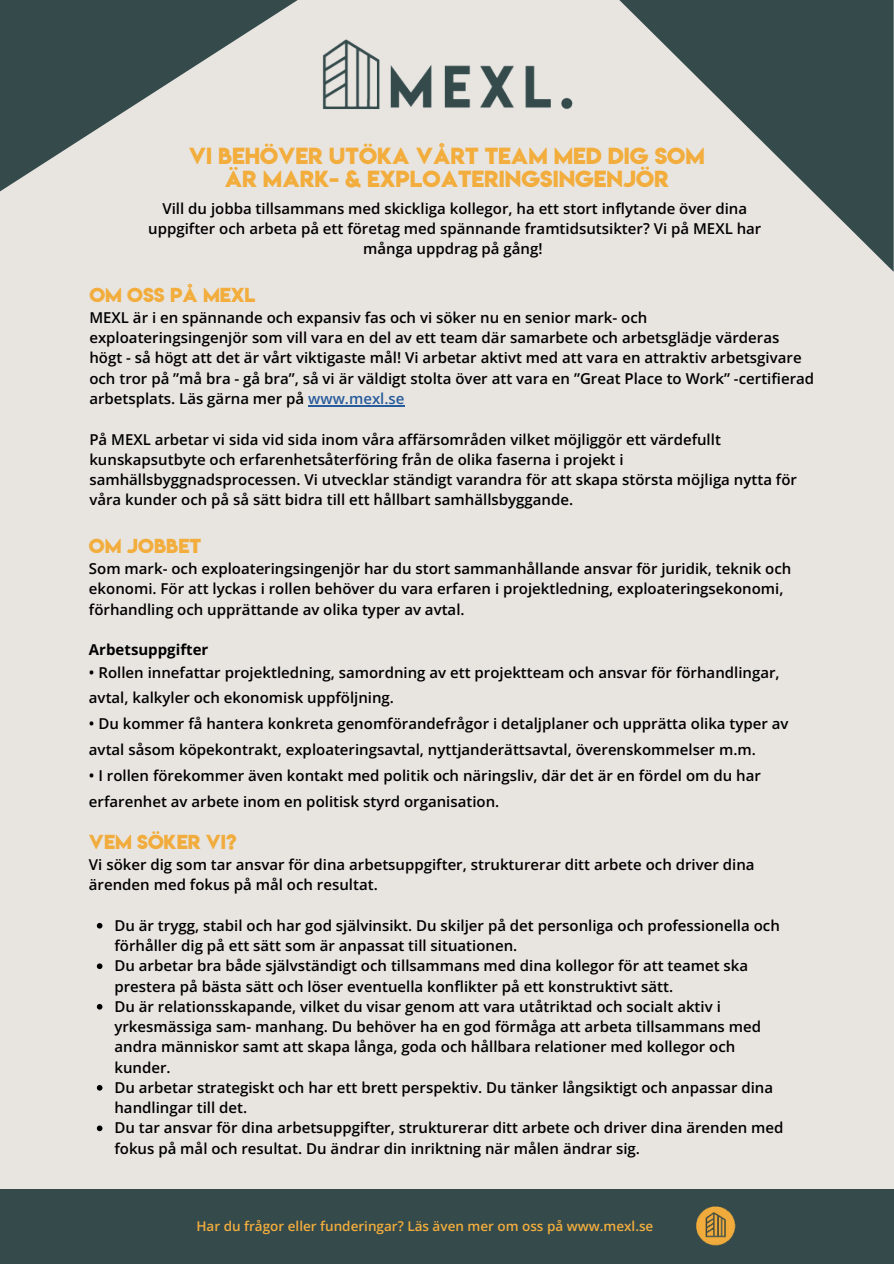
<style>
.page{position:relative;width:894px;height:1264px;background:#fff}
.page>*{position:absolute;margin:0;border:0;box-sizing:border-box;transform-origin:0 0}
.t1{font:20.7px/22.5px "Lemon Milkbold";color:#f2ad3d;text-align:center}
.t2{font:18px "Lemon Milkbold";color:#f2ad3d}
.t3{font:18px "Lemon Milkbold";color:#f1ac3d}
.t4{font:600 15px/20.2px "Open Sans";color:#000}
.t5{font:700 15px "Open Sans";color:#000}
.t6{font:600 13.5px "Open Sans";color:#f2ad3d}
.s1{color:#275b9b}
</style>
<div class="page">
<div style="left:0;top:0;width:893px;height:1263px;background:#e8e5e1"></div>
<svg style="left:0;top:0;width:297px;height:191px"></svg>
<div style="left:0;top:1188px;width:893px;height:75px;background:#344a4b"></div>
<svg style="left:619px;top:0;width:274px;height:271px"></svg>
<img style="left:696px;top:1206px;width:40px;height:40px">
<img style="left:322px;top:39px;width:251px;height:70px">
<svg style="left:97px;top:922px;width:5px;height:6px"></svg>
<svg style="left:97px;top:963px;width:5px;height:6px"></svg>
<svg style="left:97px;top:1004px;width:5px;height:5px"></svg>
<svg style="left:97px;top:1085px;width:5px;height:5px"></svg>
<svg style="left:97px;top:1125px;width:5px;height:6px"></svg>
<hr style="left:308px;top:405px;width:96px;height:1px;background:#275b9b">
<p class="t1" style="left:189px;top:145px;width:517px">VI BEHÖVER UTÖKA VÅRT TEAM MED DIG SOM<br>ÄR MARK- &amp; EXPLOATERINGSINGENJÖR</p>
<h1 class="t4" style="left:148px;top:198px;width:614px;text-align:center">Vill du jobba tillsammans med skickliga kollegor, ha ett stort inflytande över dina uppgifter och arbeta på ett företag med spännande framtidsutsikter? Vi på MEXL har många uppdrag på gång!</h1>
<p class="t2" style="left:89px;top:282px;width:168px">OM OSS PÅ MEXL</p>
<p class="t4" style="left:89px;top:307px;width:726px">MEXL är i en spännande och expansiv fas och vi söker nu en senior mark- och<br>exploateringsingenjör som vill vara en del av ett team där samarbete och arbetsglädje värderas högt - så högt att det är vårt viktigaste mål! Vi arbetar aktivt med att vara en attraktiv arbetsgivare och tror på ”må bra - gå bra”, så vi är väldigt stolta över att vara en ”Great Place to Work” -certifierad arbetsplats. Läs gärna mer på <span class="s1">www.mexl.se</span></p>
<p class="t4" style="left:89px;top:428px;width:709px">På MEXL arbetar vi sida vid sida inom våra affärsområden vilket möjliggör ett värdefullt kunskapsutbyte och erfarenhetsåterföring från de olika faserna i projekt i samhällsbyggnadsprocessen. Vi utvecklar ständigt varandra för att skapa största möjliga nytta för våra kunder och på så sätt bidra till ett hållbart samhällsbyggande.</p>
<p class="t2" style="left:89px;top:533px;width:114px">OM JOBBET</p>
<p class="t4" style="left:89px;top:558px;width:703px">Som mark- och exploateringsingenjör har du stort sammanhå llande ansvar för juridik, teknik och ekonomi. För att lyckas i rollen behöver du vara erfaren i projektledning, exploateringsekonomi, förhandling och upprättande av olika typer av avtal.</p>
<p class="t5" style="left:89px;top:639px;width:121px">Arbetsuppgifter</p>
<p class="t4" style="left:89px;top:659px;width:692px;line-height:25.8px">• Rollen innefattar projektledning, samordning av ett projektteam och ansvar för förhandlingar, avtal, kalkyler och ekonomisk uppföljning.</p>
<p class="t4" style="left:89px;top:710px;width:701px;line-height:25.8px">• Du kommer få hantera konkreta genomförandefrågor i detaljplaner och upprätta olika typer av avtal såsom kö pekontrakt, exploateringsavtal, nyttjanderättsavtal, överenskommelser m.m.</p>
<p class="t4" style="left:89px;top:762px;width:673px;line-height:25.8px">• I rollen förekommer även kontakt med politik och näringsliv, där det är en fördel om du har erfarenhet av arbete inom en politisk styrd organisation.</p>
<h2 class="t3" style="left:89px;top:828px;width:149px">VEM SÖKER VI?</h2>
<h2 class="t4" style="left:89px;top:854px;width:667px">Vi söker dig som tar ansvar för dina arbetsuppgifter, strukturerar ditt arbete och driver dina ä renden med fokus på må l och resultat.</h2>
<h2 class="t4" style="left:114px;top:914px;width:666px">Du ä r trygg, stabil och har god sjä lvinsikt. Du skiljer på det personliga och professionella och förhå ller dig på ett sätt som ä r anpassat till situationen.</h2>
<h2 class="t4" style="left:114px;top:955px;width:635px">Du arbetar bra både sjä lvstä ndigt och tillsammans med dina kollegor för att teamet ska prestera på bästa sätt och löser eventuella konflikter på ett konstruktivt sätt.</h2>
<h2 class="t4" style="left:114px;top:995px;width:648px">Du ä r relationsskapande, vilket du visar genom att vara utåtriktad och socialt aktiv i yrkesmässiga sam- manhang. Du behöver ha en god förmåga att arbeta tillsammans med andra mä nniskor samt att skapa lå nga, goda och hå llbara relationer med kollegor och kunder.</h2>
<h2 class="t4" style="left:114px;top:1076px;width:660px">Du arbetar strategiskt och har ett brett perspektiv. Du tä nker lå ngsiktigt och anpassar dina handlingar till det.</h2>
<h2 class="t4" style="left:114px;top:1117px;width:670px">Du tar ansvar för dina arbetsuppgifter, strukturerar ditt arbete och driver dina ä renden med fokus på mål och resultat. Du ändrar din inriktning när målen ändrar sig.</h2>
<p class="t6" style="left:196px;top:1216px;width:458px">Har du frågor eller funderingar? Läs även mer om oss på www.mexl.se</p>
</div>
